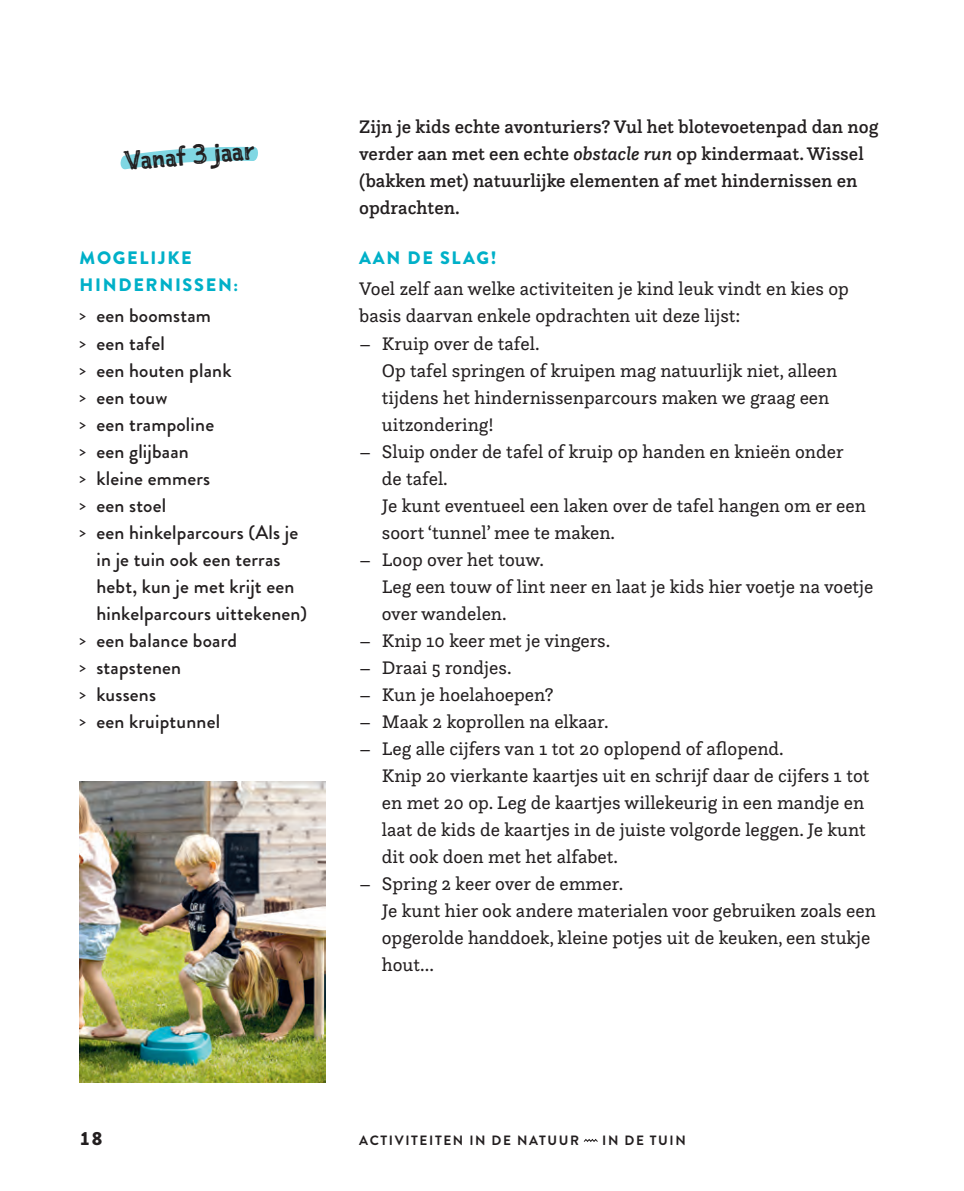
<style>
.page{position:relative;width:964px;height:1191px;background:#fff}
.page>*{position:absolute;margin:0;border:0;box-sizing:border-box;transform-origin:0 0}
.uitroep{font:26px "Sketchnote Square";color:#231f20}
.t1{font:500 19.6px/27px "Brandon Grotesque";letter-spacing:.01em;color:#231f20}
.BODYTEKST{font:19px/27px "Questa Slab";color:#231f20}
.inleiding_opdracht{font:500 19px/27px "Questa Slab";color:#231f20}
.inleiding_opdracht-2{font:19px/27px "Questa Slab";color:#231f20}
.t2{font:900 19px "Brandon Grotesque";color:#231f20}
.TUSSENTITEL{font:900 18px/27px "Brandon Grotesque";letter-spacing:.095em;color:#00b0c8}
.t3{font:700 13.6px "Brandon Grotesque";letter-spacing:.12em;color:#231f20}
.s1{font-size:15px}
.s2{font-style:italic}
</style>
<div class="page">
<svg style="left:583px;top:1139px;width:15px;height:3px"></svg>
<img style="left:79px;top:782px;width:246px;height:300px">
<svg style="left:120px;top:146px;width:138px;height:24px"></svg>
<p class="uitroep" style="left:123px;top:143px;width:132px;rotate:-5deg">Vanaf 3 jaar</p>
<p class="TUSSENTITEL" style="left:79px;top:245px;width:160px">MOGELIJKE<br>HINDERNISSEN:</p>
<p class="t1" style="left:79px;top:302px;width:133px"><span class="s1">&gt;</span> een boomstam</p>
<p class="t1" style="left:79px;top:329px;width:87px"><span class="s1">&gt;</span> een tafel</p>
<p class="t1" style="left:79px;top:356px;width:154px"><span class="s1">&gt;</span> een houten plank</p>
<p class="t1" style="left:79px;top:383px;width:90px"><span class="s1">&gt;</span> een touw</p>
<p class="t1" style="left:79px;top:410px;width:136px"><span class="s1">&gt;</span> een trampoline</p>
<p class="t1" style="left:79px;top:437px;width:111px"><span class="s1">&gt;</span> een glijbaan</p>
<p class="t1" style="left:79px;top:464px;width:132px"><span class="s1">&gt;</span> kleine emmers</p>
<p class="t1" style="left:79px;top:491px;width:88px"><span class="s1">&gt;</span> een stoel</p>
<p class="t1" style="left:96px;top:518px;width:212px;text-indent:-17px"><span class="s1">&gt;</span> een hinkelparcours (Als je in je tuin ook een terras hebt, kun je met krijt een hinkelparcours uittekenen)</p>
<p class="t1" style="left:79px;top:626px;width:159px"><span class="s1">&gt;</span> een balance board</p>
<p class="t1" style="left:79px;top:653px;width:103px"><span class="s1">&gt;</span> stapstenen</p>
<p class="t1" style="left:79px;top:680px;width:78px"><span class="s1">&gt;</span> kussens</p>
<p class="t1" style="left:79px;top:707px;width:142px"><span class="s1">&gt;</span> een kruiptunnel</p>
<p class="inleiding_opdracht" style="left:359px;top:113px;width:521px">Zijn je kids echte avonturiers? Vul het blotevoetenpad dan nog verder aan met een echte <span class="s2">obstacle run</span> op kindermaat. Wissel (bakken met) natuurlijke elementen af met hindernissen en opdrachten.</p>
<p class="TUSSENTITEL" style="left:359px;top:245px;width:139px">AAN DE SLAG!</p>
<p class="inleiding_opdracht-2" style="left:359px;top:275px;width:491px">Voel zelf aan welke activiteiten je kind leuk vindt en kies op basis daarvan enkele opdrachten uit deze lijst:</p>
<p class="BODYTEKST" style="left:359px;top:329px;width:182px">– Kruip over de tafel.</p>
<p class="BODYTEKST" style="left:382px;top:356px;width:457px">Op tafel springen of kruipen mag natuurlijk niet, alleen tijdens het hindernissenparcours maken we graag een uitzondering!</p>
<p class="BODYTEKST" style="left:382px;top:437px;width:463px;text-indent:-23px">– Sluip onder de tafel of kruip op handen en knieën onder de tafel.</p>
<p class="BODYTEKST" style="left:382px;top:491px;width:486px">Je kunt eventueel een laken over de tafel hangen om er een soort ‘tunnel’ mee te maken.</p>
<p class="BODYTEKST" style="left:359px;top:545px;width:186px">– Loop over het touw.</p>
<p class="BODYTEKST" style="left:382px;top:572px;width:493px">Leg een touw of lint neer en laat je kids hier voetje na voetje over wandelen.</p>
<p class="BODYTEKST" style="left:359px;top:626px;width:253px">– Knip 10 keer met je vingers.</p>
<p class="BODYTEKST" style="left:359px;top:653px;width:154px">– Draai 5 rondjes.</p>
<p class="BODYTEKST" style="left:359px;top:680px;width:196px">– Kun je hoelahoepen?</p>
<p class="BODYTEKST" style="left:359px;top:707px;width:251px">– Maak 2 koprollen na elkaar.</p>
<p class="BODYTEKST" style="left:359px;top:734px;width:426px">– Leg alle cijfers van 1 tot 20 oplopend of aflopend.</p>
<p class="BODYTEKST" style="left:382px;top:761px;width:489px">Knip 20 vierkante kaartjes uit en schrijf daar de cijfers 1 tot en met 20 op. Leg de kaartjes willekeurig in een mandje en laat de kids de kaartjes in de juiste volgorde leggen. Je kunt dit ook doen met het alfabet.</p>
<p class="BODYTEKST" style="left:382px;top:869px;width:496px;text-indent:-23px">– Spring 2 keer over de emmer.<br>Je kunt hier ook andere materialen voor gebruiken zoals een opgerolde handdoek, kleine potjes uit de keuken, een stukje hout…</p>
<p class="t2" style="left:79px;top:1125px;width:25px">18</p>
<p class="t3" style="left:359px;top:1131px;width:221px">ACTIVITEITEN IN DE NATUU R</p>
<p class="t3" style="left:599px;top:1131px;width:8px">IN</p>
<p class="t3" style="left:624px;top:1131px;width:44px">DE TUIN</p>
</div>
